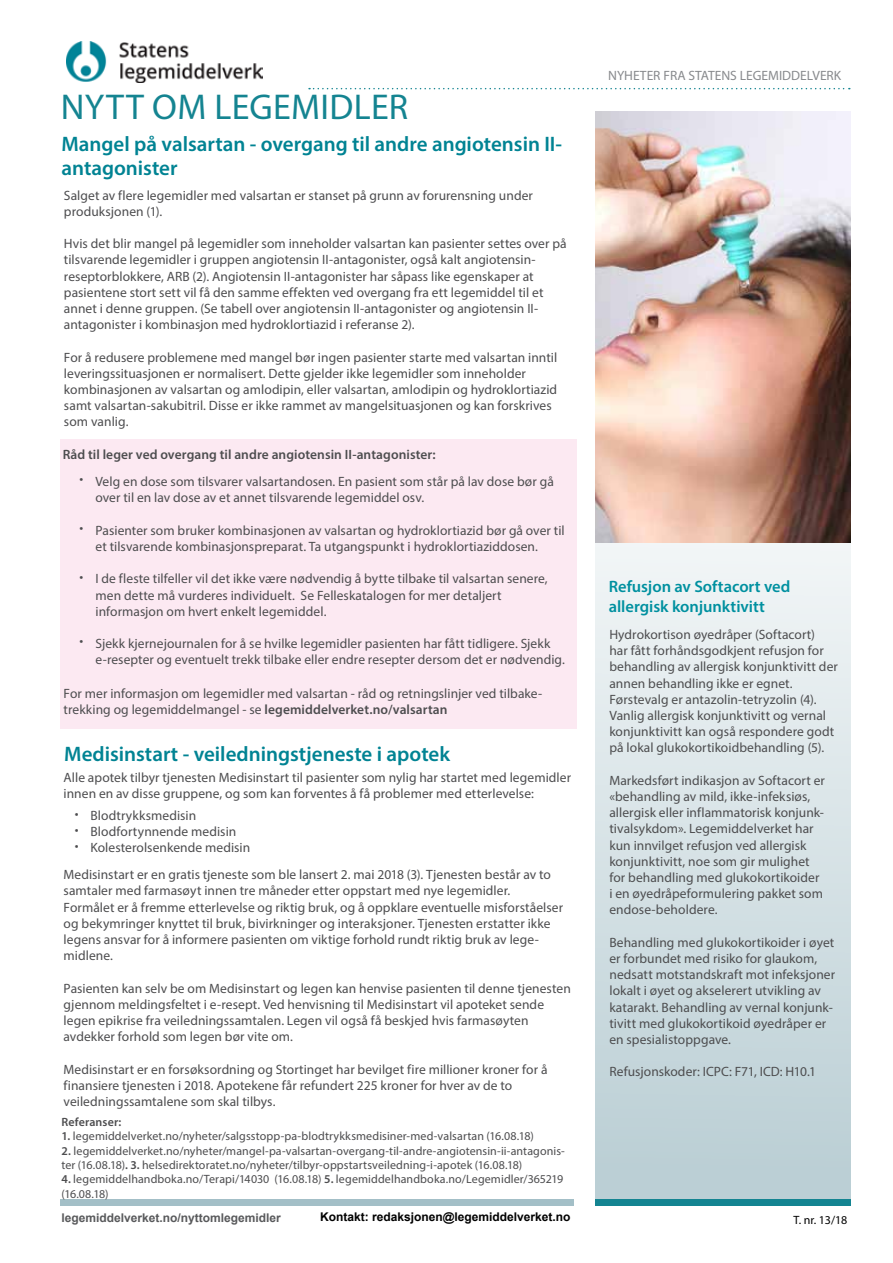
<style>
.page{position:relative;width:893px;height:1263px;background:#fff}
.page>*{position:absolute;margin:0;border:0;box-sizing:border-box;transform-origin:0 0}
.t1{font:36px "Myriad Pro";letter-spacing:.01em;color:#148491}
.t2{font:600 21px/24px "Myriad Pro";color:#008393}
.t3{font:600 16.5px/19.8px "Myriad Pro";color:#0090a0}
.t4{font:13.5px/16.2px "Myriad Pro";letter-spacing:.005em;color:#4d4d4f}
.t5{font:600 13.5px "Myriad Pro";letter-spacing:.005em;color:#4d4d4f}
.t6{font:13.5px "Myriad Pro";color:#888a8d}
.t7{font:12px/14.4px "Myriad Pro";letter-spacing:.01em;color:#4d4d4f}
.t8{font:700 12px "Arial";color:#000}
.t9{font:700 12px "Arial";color:#58595b}
.t10{font:600 12px "Myriad Pro";letter-spacing:.01em;color:#4d4d4f}
.t11{font:12px "Myriad Pro";color:#000}
.s1{font-weight:600}
</style>
<div class="page">
<div style="left:60px;top:439px;width:516px;height:289px;background:#fce9f2"></div>
<svg style="left:595px;top:542px;width:255px;height:657px;background:#d5e1e4"></svg>
<div style="left:595px;top:1199px;width:255px;height:6px;background:#148491"></div>
<div style="left:60px;top:1199px;width:514px;height:6px;background:#a3bfc7"></div>
<svg style="left:309px;top:88px;width:541px;height:1px"></svg>
<img style="left:67px;top:42px;width:195px;height:40px">
<img style="left:595px;top:111px;width:255px;height:431px">
<h1 class="t1" style="left:61px;top:85px;width:349px">NYTT OM LEGEMIDLER</h1>
<h2 class="t2" style="left:61px;top:131px;width:502px">Mangel på valsartan - overgang til andre angiotensin II&shy;antagonister</h2>
<p class="t4" style="left:64px;top:187px;width:470px">Salget av flere legemidler med valsartan er stanset på grunn av forurensning under produksjonen (1).</p>
<p class="t4" style="left:64px;top:235px;width:504px">Hvis det blir mangel på legemidler som inneholder valsartan kan pasienter settes over på tilsvarende legemidler i gruppen angiotensin II-antagonister, også kalt angiotensin&shy;reseptorblokkere, ARB (2). Angiotensin II-antagonister har såpass like egenskaper at pasientene stort sett vil få den samme effekten ved overgang fra ett legemiddel til et annet i denne gruppen. (Se tabell over angiotensin II-antagonister og angiotensin II&shy;antagonister i kombinasjon med hydroklortiazid i referanse 2).</p>
<p class="t4" style="left:64px;top:349px;width:495px">For å redusere problemene med mangel bør ingen pasienter starte med valsartan inntil leveringssituasjonen er normalisert. Dette gjelder ikke legemidler som inneholder kombinasjonen av valsartan og amlodipin, eller valsartan, amlodipin og hydroklortiazid samt valsartan-sakubitril. Disse er ikke rammet av mangelsituasjonen og kan forskrives som vanlig.</p>
<p class="t5" style="left:63px;top:446px;width:374px">Råd til leger ved overgang til andre angiotensin II-antagonister:</p>
<p class="t4" style="left:79px;top:470px;width:5px">•</p>
<p class="t4" style="left:96px;top:473px;width:460px">Velg en dose som tilsvarer valsartandosen. En pasient som står på lav dose bør gå over til en lav dose av et annet tilsvarende legemiddel osv.</p>
<p class="t4" style="left:96px;top:522px;width:471px">Pasienter som bruker kombinasjonen av valsartan og hydroklortiazid bør gå over til et tilsvarende kombinasjonspreparat. Ta utgangspunkt i hydroklortiaziddosen.</p>
<p class="t4" style="left:96px;top:570px;width:454px">I de fleste tilfeller vil det ikke være nødvendig å bytte tilbake til valsartan senere, men dette må vurderes individuelt. Se Felleskatalogen for mer detaljert informasjon om hvert enkelt legemiddel.</p>
<p class="t4" style="left:96px;top:635px;width:471px">Sjekk kjernejournalen for å se hvilke legemidler pasienten har fått tidligere. Sjekk e-resepter og eventuelt trekk tilbake eller endre resepter dersom det er nødvendig.</p>
<p class="t4" style="left:79px;top:519px;width:5px">•</p>
<p class="t4" style="left:79px;top:568px;width:5px">•</p>
<p class="t4" style="left:79px;top:632px;width:5px">•</p>
<p class="t4" style="left:64px;top:685px;width:480px">For mer informasjon om legemidler med valsartan - råd og retningslinjer ved tilbake&shy;trekking og legemiddelmangel - se <span class="s1">legemiddelverket.no/valsartan</span></p>
<h2 class="t2" style="left:64px;top:741px;width:387px">Medisinstart - veiledningstjeneste i apotek</h2>
<p class="t4" style="left:64px;top:769px;width:509px">Alle apotek tilbyr tjenesten Medisinstart til pasienter som nylig har startet med legemidler innen en av disse gruppene, og som kan forventes å få problemer med etterlevelse:</p>
<p class="t4" style="left:75px;top:805px;width:5px;text-align:justify">• • •</p>
<p class="t4" style="left:91px;top:807px;width:161px">Blodtrykksmedisin<br>Blodfortynnende medisin<br>Kolesterolsenkende medisin</p>
<p class="t4" style="left:64px;top:866px;width:501px">Medisinstart er en gratis tjeneste som ble lansert 2. mai 2018 (3). Tjenesten består av to samtaler med farmasøyt innen tre måneder etter oppstart med nye legemidler.<br>Formålet er å fremme etterlevelse og riktig bruk, og å oppklare eventuelle misforståelser og bekymringer knyttet til bruk, bivirkninger og interaksjoner. Tjenesten erstatter ikke legens ansvar for å informere pasienten om viktige forhold rundt riktig bruk av lege&shy;midlene.</p>
<p class="t4" style="left:64px;top:980px;width:509px">Pasienten kan selv be om Medisinstart og legen kan henvise pasienten til denne tjenesten gjennom meldingsfeltet i e-resept. Ved henvisning til Medisinstart vil apoteket sende legen epikrise fra veiledningssamtalen. Legen vil også få beskjed hvis farmasøyten avdekker forhold som legen bør vite om.</p>
<p class="t4" style="left:64px;top:1061px;width:485px">Medisinstart er en forsøksordning og Stortinget har bevilget fire millioner kroner for å finansiere tjenesten i 2018. Apotekene får refundert 225 kroner for hver av de to veiledningssamtalene som skal tilbys.</p>
<p class="t10" style="left:61px;top:1114px;width:61px">Referanser:</p>
<p class="t7" style="left:61px;top:1129px;width:474px"><span class="s1">1.</span> legemiddelverket.no/nyheter/salgsstopp-pa-blodtrykksmedisiner-med-valsartan (16.08.18)</p>
<p class="t7" style="left:61px;top:1143px;width:505px"><span class="s1">2.</span> legemiddelverket.no/nyheter/mangel-pa-valsartan-overgang-til-andre-angiotensin-ii-antagonis&shy;ter (16.08.18)<span class="s1">. 3.</span> helsedirektoratet.no/nyheter/tilbyr-oppstartsveiledning-i-apotek (16.08.18)</p>
<p class="t7" style="left:61px;top:1172px;width:503px"><span class="s1">4.</span> legemiddelhandboka.no/Terapi/14030 (16.08.18) <span class="s1">5.</span> legemiddelhandboka.no/Legemidler/365219 (16.08.18)</p>
<p class="t9" style="left:61px;top:1209px;width:221px">legemiddelverket.no/nyttomlegemidler</p>
<p class="t8" style="left:320px;top:1208px;width:252px">Kontakt: redaksjonen@legemiddelverket.no</p>
<p class="t6" style="left:608px;top:67px;width:234px">NYHETER FRA STATENS LEGEMIDDELVERK</p>
<p class="t3" style="left:609px;top:576px;width:183px">Refusjon av Softacort ved allergisk konjunktivitt</p>
<p class="t4" style="left:609px;top:626px;width:230px">Hydrokortison øyedråper (Softacort)<br>har fått forhåndsgodkjent refusjon for behandling av allergisk konjunktivitt der annen behandling ikke er egnet.<br>Førstevalg er antazolin-tetryzolin (4).<br>Vanlig allergisk konjunktivitt og vernal konjunktivitt kan også respondere godt på lokal glukokortikoidbehandling (5).</p>
<p class="t4" style="left:609px;top:772px;width:217px">Markedsført indikasjon av Softacort er «behandling av mild, ikke-infeksiøs, allergisk eller inflammatorisk konjunk&shy;tivalsykdom». Legemiddelverket har kun innvilget refusjon ved allergisk konjunktivitt, noe som gir mulighet for behandling med glukokortikoider i en øyedråpeformulering pakket som endose-beholdere.</p>
<p class="t4" style="left:609px;top:934px;width:227px">Behandling med glukokortikoider i øyet er forbundet med risiko for glaukom, nedsatt motstandskraft mot infeksjoner lokalt i øyet og akselerert utvikling av katarakt. Behandling av vernal konjunk&shy;tivitt med glukokortikoid øyedråper er en spesialistoppgave.</p>
<p class="t4" style="left:609px;top:1063px;width:208px">Refusjonskoder: ICPC: F71, ICD: H10.1</p>
<p class="t11" style="left:793px;top:1213px;width:55px">T. nr. 13/18</p>
</div>
